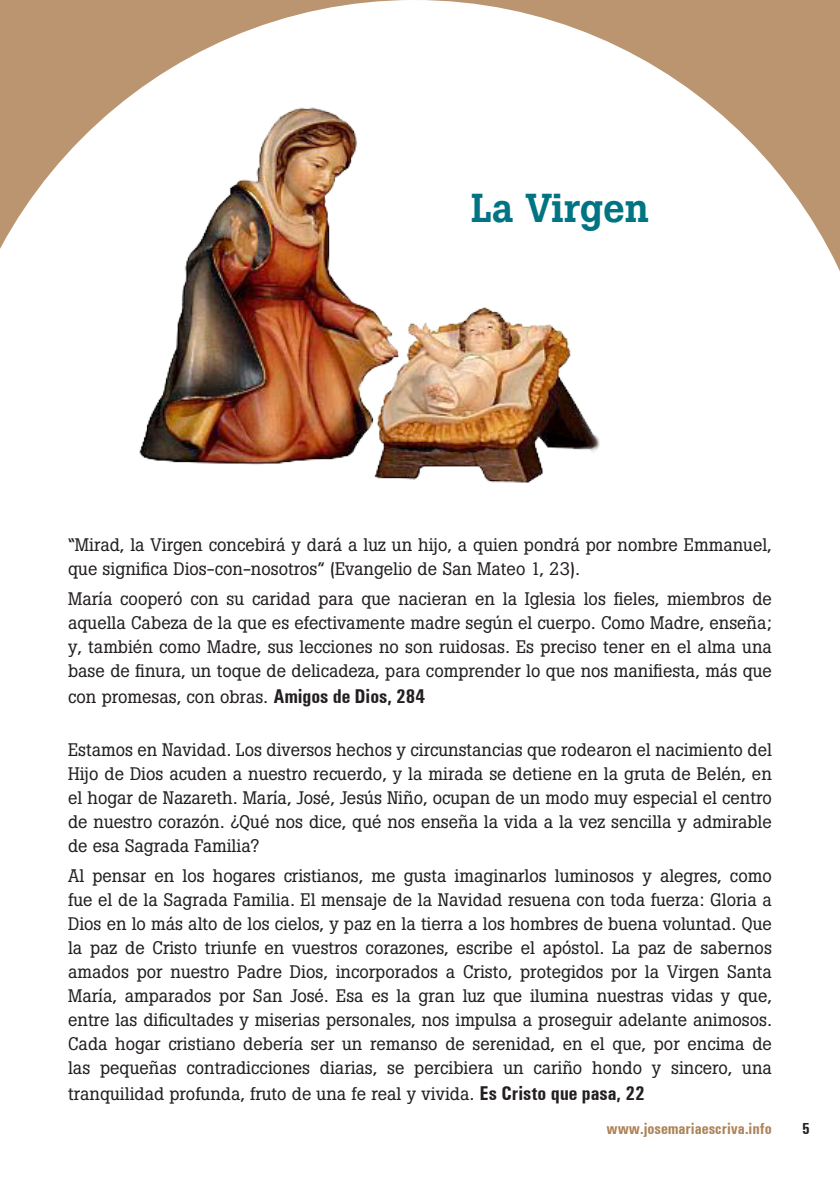
<style>
.page{position:relative;width:840px;height:1191px;background:#fff}
.page>*{position:absolute;margin:0;border:0;box-sizing:border-box;transform-origin:0 0}
.t1{font:500 40px "Boton";color:#007482}
.t2{font:18px/24px "Boton";color:#231f20;text-align:justify}
.t3{font:700 condensed 16px "Univers";color:#ad8255}
.t4{font:700 condensed 16px "Univers";color:#231f20}
.s1{font-family:"Univers";font-weight:700;font-stretch:condensed;font-size:20px}
</style>
<div class="page">
<svg style="left:0;top:0;width:839px;height:269px"></svg>
<img style="left:119px;top:68px;width:487px;height:415px">
<h1 class="t1" style="left:471px;top:184px;width:179px">La Virgen</h1>
<p class="t2" style="left:68px;top:532px;width:704px">“Mirad, la Virgen concebirá y dará a luz un hijo, a quien pondrá por nombre Emmanuel, que significa Dios-con-nosotros” (Evangelio de San Mateo 1, 23).</p>
<p class="t2" style="left:68px;top:586px;width:705px">María cooperó con su caridad para que nacieran en la Iglesia los fieles, miembros de aquella Cabeza de la que es efectivamente madre según el cuerpo. Como Madre, enseña; y, también como Madre, sus lecciones no son ruidosas. Es preciso tener en el alma una base de finura, un toque de delicadeza, para comprender lo que nos manifiesta, más que</p>
<p class="t2" style="left:68px;top:684px;width:358px">con promesas, con obras. <span class="s1">Amigos de Dios, 284</span></p>
<p class="t2" style="left:68px;top:738px;width:705px">Estamos en Navidad. Los diversos hechos y circunstancias que rodearon el nacimiento del Hijo de Dios acuden a nuestro recuerdo, y la mirada se detiene en la gruta de Belén, en el hogar de Nazareth. María, José, Jesús Niño, ocupan de un modo muy especial el centro de nuestro corazón. ¿Qué nos dice, qué nos enseña la vida a la vez sencilla y admirable de esa Sagrada Familia?</p>
<p class="t2" style="left:68px;top:863px;width:705px">Al pensar en los hogares cristianos, me gusta imaginarlos luminosos y alegres, como fue el de la Sagrada Familia. El mensaje de la Navidad resuena con toda fuerza: Gloria a Dios en lo más alto de los cielos, y paz en la tierra a los hombres de buena voluntad. Que la paz de Cristo triunfe en vuestros corazones, escribe el apóstol. La paz de sabernos amados por nuestro Padre Dios, incorporados a Cristo, protegidos por la Virgen Santa María, amparados por San José. Esa es la gran luz que ilumina nuestras vidas y que, entre las dificultades y miserias personales, nos impulsa a proseguir adelante animosos.<br>Cada hogar cristiano debería ser un remanso de serenidad, en el que, por encima de las pequeñas contradicciones diarias, se percibiera un cariño hondo y sincero, una</p>
<p class="t2" style="left:68px;top:1081px;width:577px">tranquilidad profunda, fruto de una fe real y vivida. <span class="s1">Es Cristo que pasa, 22</span></p>
<p class="t3" style="left:606px;top:1119px;width:167px">www.josemariaescriva.info</p>
<p class="t4" style="left:801px;top:1119px;width:9px">5</p>
</div>
